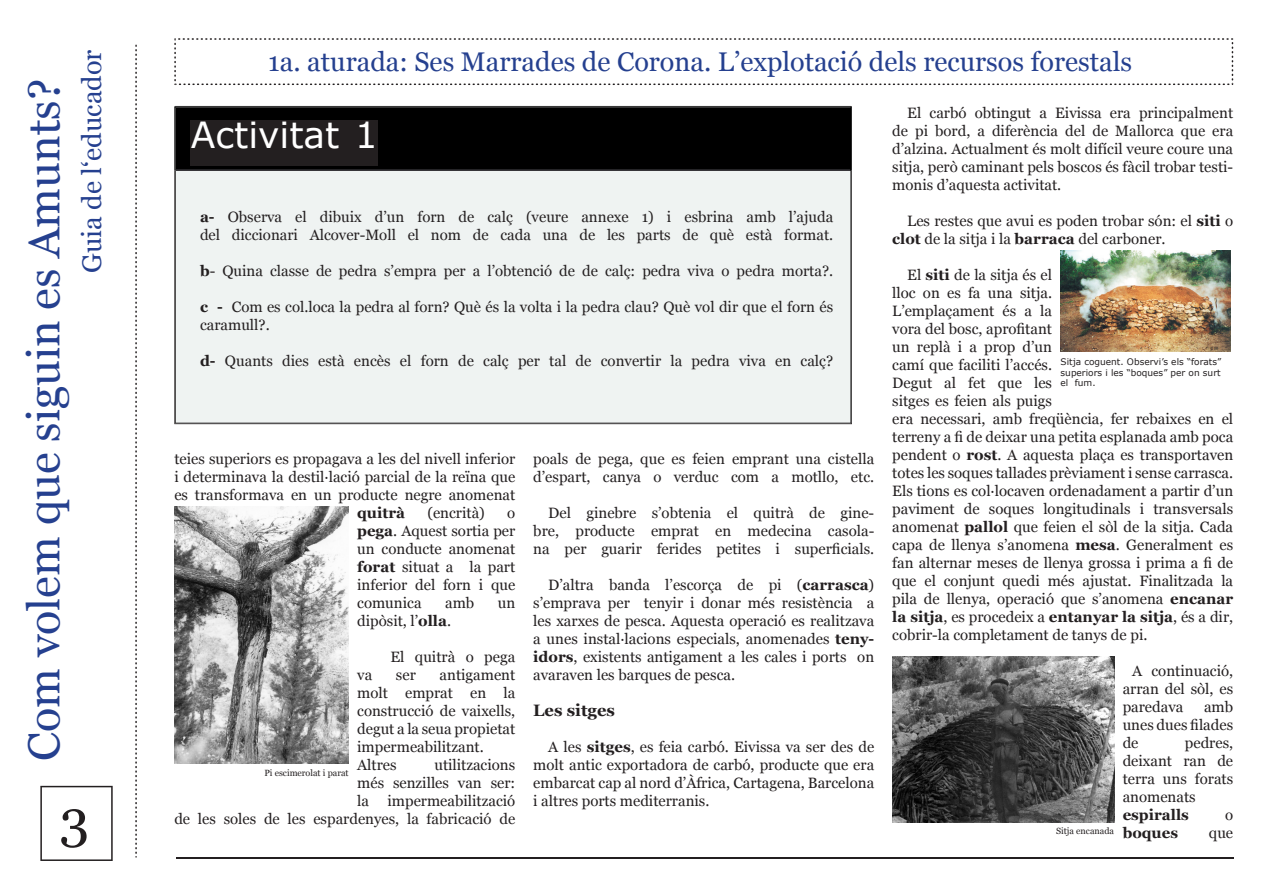
<style>
.page{position:relative;width:1263px;height:893px;background:#fff}
.page>*{position:absolute;margin:0;border:0;box-sizing:border-box;transform-origin:0 0}
.t1{font:54px "Georgia";color:#231f20}
.t2{font:45px "Georgia";color:#25408f}
.t3{font:36px "Verdana";color:#fff}
.t4{font:27px "Georgia";color:#25408f}
.t5{font:700 16.5px "Georgia";color:#231f20}
.t6{font:15px/18px "Georgia";color:#231f20;text-align:justify}
.t7{font:700 15px "Georgia";color:#231f20}
.t8{font:9px/10.5px "Verdana";color:#231f20;text-align:justify}
.t9{font:9px "Georgia";color:#231f20}
.s1{font-weight:700}
</style>
<div class="page">
<hr style="left:176px;top:857px;width:1057px;height:2px;background:#231f20">
<svg style="left:40px;top:786px;width:73px;height:75px"></svg>
<svg style="left:135px;top:45px;width:2px;height:813px"></svg>
<svg style="left:174px;top:38px;width:1059px;height:47px"></svg>
<div style="left:175px;top:171px;width:676px;height:252px;background:#eff3f2"></div>
<svg style="left:174px;top:106px;width:678px;height:65px;background:#040404"></svg>
<div style="left:191px;top:120px;width:187px;height:46px;background:#231f20"></div>
<img style="left:1060px;top:251px;width:170px;height:100px">
<img style="left:174px;top:506px;width:174px;height:257px">
<img style="left:892px;top:657px;width:222px;height:166px">
<h2 class="t2" style="left:19px;top:761px;width:683px;rotate:-90deg">Com volem que siguin es Amunts?</h2>
<h3 class="t4" style="left:77px;top:273px;width:225px;rotate:-90deg">Guia de l ‘educador</h3>
<h1 class="t1" style="left:60px;top:789px;width:31px">3</h1>
<h3 class="t4" style="left:268px;top:47px;width:865px">1a. aturada: Ses Marrades de Corona. L’explotació dels recursos forestals</h3>
<h3 class="t3" style="left:191px;top:112px;width:189px">Activitat 1</h3>
<p class="t6" style="left:200px;top:208px;width:635px"><span class="s1">a-</span> Observa el dibuix d’un forn de calç (veure annexe 1) i esbrina amb l’ajuda del diccionari Alcover-Moll el nom de cada una de les parts de què està format.</p>
<p class="t6" style="left:200px;top:262px;width:635px"><span class="s1">b</span>- Quina classe de pedra s’empra per a l’obtenció de de calç: pedra viva o pedra morta?.</p>
<p class="t6" style="left:200px;top:298px;width:635px"><span class="s1">c -</span> Com es col.loca la pedra al forn? Què és la volta i la pedra clau? Què vol dir que el forn és caramull?.</p>
<p class="t6" style="left:200px;top:352px;width:635px"><span class="s1">d-</span> Quants dies està encès el forn de calç per tal de convertir la pedra viva en calç?</p>
<p class="t6" style="left:174px;top:449px;width:342px">teies superiors es propagava a les del nivell inferior i determinava la destil·lació parcial de la reïna que es transformava en un producte negre anomenat</p>
<p class="t7" style="left:357px;top:504px;width:49px">quitrà</p>
<p class="t6" style="left:427px;top:503px;width:59px">(encrità)</p>
<p class="t6" style="left:357px;top:503px;width:160px;text-indent:150px">o <span class="s1">pega</span>. Aquest sortia per un conducte anomenat <span class="s1">forat</span> situat a la part inferior del forn i que comunica</p>
<p class="t6" style="left:445px;top:593px;width:31px">amb</p>
<p class="t6" style="left:498px;top:593px;width:19px">un</p>
<p class="t6" style="left:357px;top:611px;width:95px">dipòsit, l’<span class="s1">olla</span>.</p>
<p class="t6" style="left:390px;top:647px;width:126px">El quitrà o pega</p>
<p class="t6" style="left:357px;top:665px;width:17px">va</p>
<p class="t6" style="left:396px;top:665px;width:21px">ser</p>
<p class="t6" style="left:357px;top:665px;width:160px;text-align:left;text-indent:82px">antigament molt emprat en la construcció de vaixells, degut a la seua propietat impermeabilitzant.<br>Altres</p>
<p class="t6" style="left:174px;top:755px;width:342px;text-align:right">utilitzacions<br>més senzilles van ser:<br>la impermeabilització<br>de les soles de les espardenyes, la fabricació de</p>
<p class="t9" style="left:264px;top:768px;width:86px">Pi escimerolat i parat</p>
<p class="t6" style="left:533px;top:449px;width:342px">poals de pega, que es feien emprant una cistella d’espart, canya o verduc com a motllo, etc.</p>
<p class="t6" style="left:533px;top:503px;width:342px;text-indent:15px">Del ginebre s’obtenia el quitrà de gine&shy;bre, producte emprat en medecina casola&shy;na per guarir ferides petites i superficials.</p>
<p class="t6" style="left:533px;top:575px;width:342px;text-indent:15px">D’altra banda l’escorça de pi (<span class="s1">carrasca</span>) s’emprava per tenyir i donar més resistència a les xarxes de pesca. Aquesta operació es realitzava a unes instal·lacions especials, anomenades <span class="s1">teny&shy;idors</span>, existents antigament a les cales i ports on avaraven les barques de pesca.</p>
<p class="t5" style="left:533px;top:700px;width:83px">Les sitges</p>
<p class="t6" style="left:533px;top:737px;width:342px;text-indent:15px">A les <span class="s1">sitges</span>, es feia carbó. Eivissa va ser des de molt antic exportadora de carbó, producte que era embarcat cap al nord d’Àfrica, Cartagena, Barcelona i altres ports mediterranis.</p>
<p class="t6" style="left:892px;top:103px;width:342px;text-indent:15px">El carbó obtingut a Eivissa era principalment de pi bord, a diferència del de Mallorca que era d’alzina. Actualment és molt difícil veure coure una sitja, però caminant pels boscos és fàcil trobar testi&shy;monis d’aquesta activitat.</p>
<p class="t6" style="left:892px;top:211px;width:342px;text-indent:15px">Les restes que avui es poden trobar són: el <span class="s1">siti</span> o <span class="s1">clot</span> de la sitja i la <span class="s1">barraca</span> del carboner.</p>
<p class="t6" style="left:892px;top:265px;width:342px;text-align:left;text-indent:15px">El <span class="s1">siti</span> de la sitja és el<br>lloc on es fa una sitja.<br>L’emplaçament és a la<br>vora del bosc, aprofitant<br>un replà i a prop d’un<br>camí que faciliti l’accés.<br>Degut al fet que les<br>sitges es feien als puigs<br>era necessari, amb freqüència, fer rebaixes en el terreny a fi de deixar una petita esplanada amb poca pendent o <span class="s1">rost</span>. A aquesta plaça es transportaven totes les soques tallades prèviament i sense carrasca.<br>Els tions es col·locaven ordenadament a partir d’un paviment de soques longitudinals i transversals anomenat <span class="s1">pallol</span> que feien el sòl de la sitja. Cada capa de llenya s’anomena <span class="s1">mesa</span>. Generalment es fan alternar meses de llenya grossa i prima a fi de que el conjunt quedi més ajustat. Finalitzada la pila de llenya, operació que s’anomena <span class="s1">encanar la sitja</span>, es procedeix a <span class="s1">entanyar la sitja</span>, és a dir, cobrir-la completament de tanys de pi.</p>
<p class="t6" style="left:1123px;top:661px;width:112px;text-indent:9px">A continuació, arran del sòl, es paredava</p>
<p class="t8" style="left:1060px;top:356px;width:162px">Sitja coguent. Observi’s els “forats” superiors i les “boques” per on surt el fum.</p>
<p class="t6" style="left:1123px;top:697px;width:112px;text-indent:81px">amb unes dues filades de</p>
<p class="t6" style="left:1123px;top:733px;width:112px;text-indent:62px">pedres, deixant ran de terra uns forats anomenats</p>
<p class="t7" style="left:1123px;top:806px;width:68px">espiralls</p>
<p class="t6" style="left:1225px;top:805px;width:10px">o</p>
<p class="t7" style="left:1123px;top:824px;width:57px">boques</p>
<p class="t6" style="left:1209px;top:823px;width:26px">que</p>
<p class="t9" style="left:1056px;top:826px;width:59px">Sitja encanada</p>
</div>
